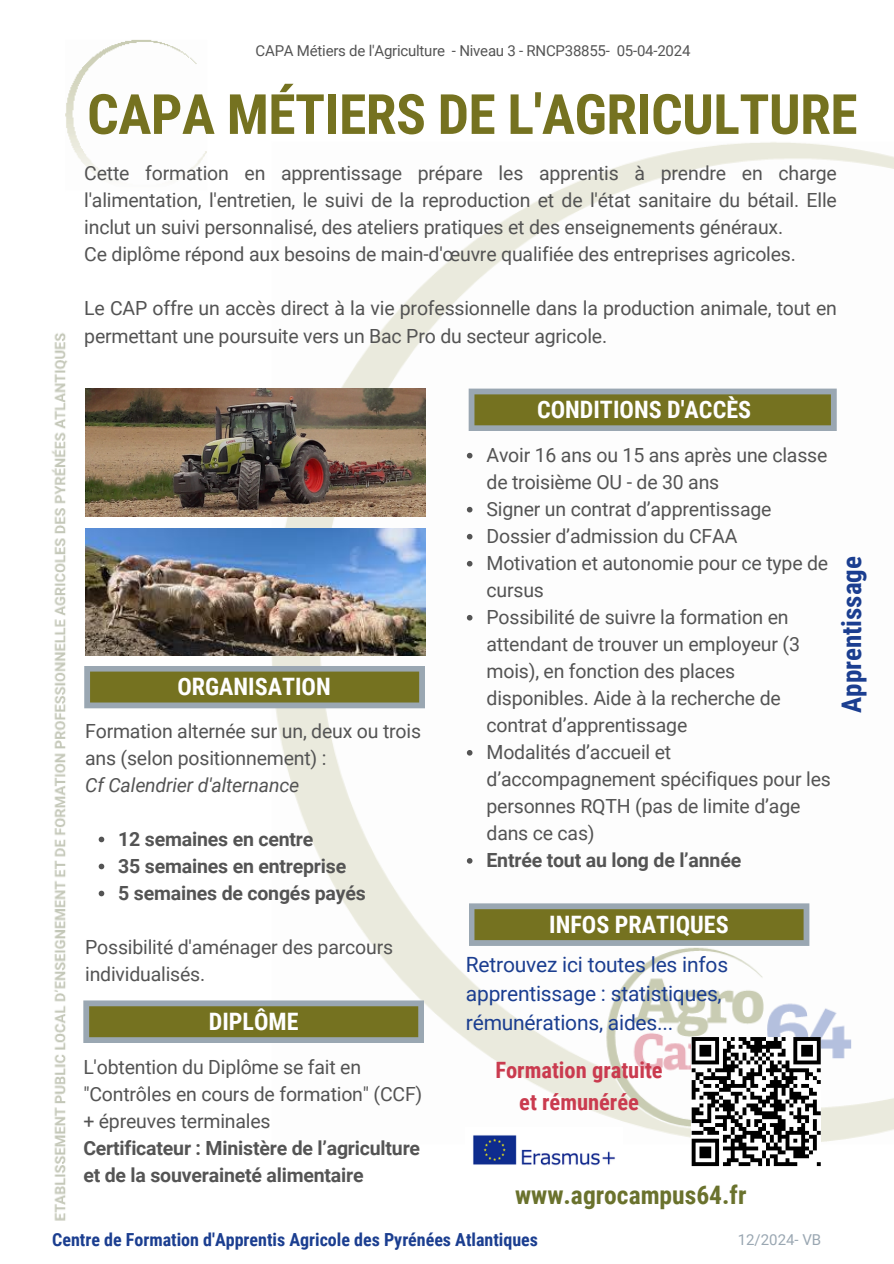
<style>
.page{position:relative;width:894px;height:1264px;background:#fff}
.page>*{position:absolute;margin:0;border:0;box-sizing:border-box;transform-origin:0 0}
.t1{font:700 55.5px "Roboto Condensed";letter-spacing:-.01em;color:#757220}
.t2{font:700 27px "Roboto Condensed";color:#1b3e90}
.t3{font:700 25.5px "Roboto Condensed";color:#6a722d}
.t4{font:700 24px "Roboto Condensed";color:#fff}
.t5{font:700 22.5px/31.5px "Roboto Condensed";color:#ca3b4f;text-align:center}
.t6{font:21px/29.2px "Roboto";letter-spacing:-.01em;color:#1b3e90}
.t7{font:19.5px/27px "Roboto";letter-spacing:-.01em;color:#545454}
.t8{font:700 19.5px "Roboto";letter-spacing:-.01em;color:#545454}
.t9{font:700 18px "Roboto Condensed";color:#1b3e90}
.t10{font:15px "Roboto";letter-spacing:-.015em;color:#545454}
.t11{font:15px "Roboto";color:#9aa7b2}
.s1{font-style:italic}
.s2{font-weight:700}
</style>
<div class="page">
<img style="left:51px;top:40px;width:842px;height:1181px">
<img style="left:85px;top:388px;width:340px;height:129px">
<img style="left:85px;top:528px;width:340px;height:127px">
<svg style="left:691px;top:1037px;width:129px;height:129px"></svg>
<svg style="left:84px;top:665px;width:341px;height:43px;background:#82844e"></svg>
<svg style="left:468px;top:388px;width:368px;height:43px;background:#81834d"></svg>
<svg style="left:468px;top:903px;width:341px;height:42px;background:#80824b"></svg>
<svg style="left:83px;top:1000px;width:341px;height:43px;background:#81834d"></svg>
<img style="left:466px;top:1127px;width:156px;height:45px">
<svg style="left:466px;top:453px;width:6px;height:5px"></svg>
<svg style="left:466px;top:507px;width:6px;height:5px"></svg>
<svg style="left:466px;top:534px;width:6px;height:5px"></svg>
<svg style="left:466px;top:561px;width:6px;height:5px"></svg>
<svg style="left:466px;top:615px;width:6px;height:5px"></svg>
<svg style="left:466px;top:750px;width:6px;height:5px"></svg>
<svg style="left:466px;top:858px;width:6px;height:5px"></svg>
<svg style="left:99px;top:836px;width:5px;height:6px"></svg>
<svg style="left:99px;top:863px;width:5px;height:6px"></svg>
<svg style="left:99px;top:890px;width:5px;height:6px"></svg>
<h5 class="t10" style="left:255px;top:42px;width:436px">CAPA Métiers de l'Agriculture - Niveau 3 - RNCP38855- 05-04-2024</h5>
<h5 class="t1" style="left:87px;top:82px;width:771px">CAPA MÉTIERS DE L'AGRICULTURE</h5>
<p class="t7" style="left:84px;top:160px;width:754px">Cette formation en apprentissage prépare les apprentis à prendre en charge l'alimentation, l'entretien, le suivi de la reproduction et de l'état sanitaire du bétail. Elle inclut un suivi personnalisé, des ateliers pratiques et des enseignements généraux.<br>Ce diplôme répond aux besoins de main-d'œuvre qualifiée des entreprises agricoles.</p>
<h1 class="t7" style="left:84px;top:295px;width:754px">Le CAP offre un accès direct à la vie professionnelle dans la production animale, tout en permettant une poursuite vers un Bac Pro du secteur agricole.</h1>
<h5 class="t4" style="left:537px;top:396px;width:215px">CONDITIONS D'ACCÈS</h5>
<h3 class="t4" style="left:177px;top:673px;width:155px">ORGANISATION</h3>
<h3 class="t7" style="left:85px;top:717px;width:337px">Formation alternée sur un, deux ou trois ans (selon positionnement) :<br><span class="s1">Cf Calendrier d'alternance</span></h3>
<h5 class="t8" style="left:118px;top:827px;width:196px">12 semaines en centre</h5>
<h4 class="t8" style="left:118px;top:854px;width:229px">35 semaines en entreprise</h4>
<p class="t8" style="left:118px;top:881px;width:249px">5 semaines de congés payés</p>
<p class="t7" style="left:85px;top:933px;width:309px">Possibilité d'aménager des parcours individualisés.</p>
<p class="t4" style="left:209px;top:1007px;width:91px">DIPLÔME</p>
<p class="t7" style="left:486px;top:441px;width:342px">Avoir 16 ans ou 15 ans après une classe de troisième OU - de 30 ans</p>
<p class="t7" style="left:486px;top:495px;width:286px">Signer un contrat d’apprentissage</p>
<p class="t7" style="left:486px;top:522px;width:252px">Dossier d’admission du CFAA</p>
<p class="t7" style="left:486px;top:549px;width:343px">Motivation et autonomie pour ce type de cursus</p>
<p class="t7" style="left:486px;top:603px;width:315px">Possibilité de suivre la formation en attendant de trouver un employeur (3 mois), en fonction des places disponibles. Aide à la recherche de contrat d’apprentissage</p>
<p class="t7" style="left:486px;top:738px;width:346px">Modalités d’accueil et d’accompagnement spécifiques pour les personnes RQTH (pas de limite d’age dans ce cas)</p>
<h2 class="t8" style="left:486px;top:849px;width:256px">Entrée tout au long de l’année</h2>
<h3 class="t4" style="left:549px;top:910px;width:181px">INFOS PRATIQUES</h3>
<h5 class="t6" style="left:466px;top:949px;width:264px">Retrouvez ici toutes les infos apprentissage : statistiques, rémunérations, aides...</h5>
<p class="t7" style="left:83px;top:1053px;width:340px">L'obtention du Diplôme se fait en "Contrôles en cours de formation" (CCF) + épreuves terminales<br><span class="s2">Certificateur : Ministère de l’agriculture et de la souveraineté alimentaire</span></p>
<p class="t5" style="left:495px;top:1054px;width:169px">Formation gratuite et rémunérée</p>
<p class="t3" style="left:515px;top:1180px;width:233px">www.agrocampus64.fr</p>
<h5 class="t9" style="left:52px;top:1228px;width:487px">Centre de Formation d'Apprentis Agricole des Pyrénées Atlantiques</h5>
<h3 class="t11" style="left:737px;top:1231px;width:85px">12/2024- VB</h3>
<p class="t2" style="left:835px;top:713px;width:158px;rotate:-90deg">Apprentissage</p>
</div>
